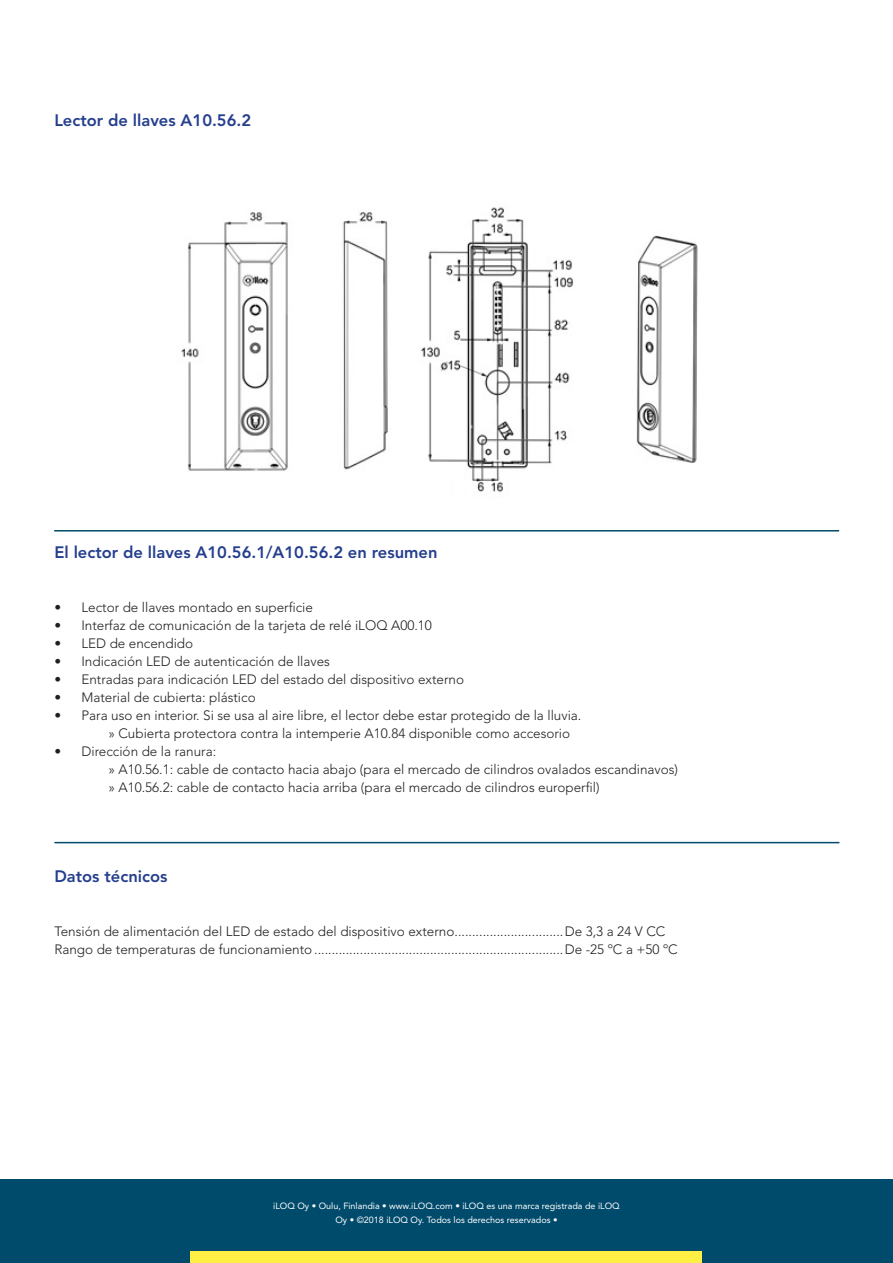
<style>
.page{position:relative;width:893px;height:1263px;background:#fff}
.page>*{position:absolute;margin:0;border:0;box-sizing:border-box;transform-origin:0 0}
.Otsikko{font:800 16.5px "Avenir LT Std";color:#253f8e}
.Taulukko{font:300 13.5px "Avenir LT Std";color:#231f20}
.Bullet_listaus{font:300 13.5px "Avenir LT Std";color:#231f20}
.t1{font:9px/13.5px "Avenir LT Std";color:#fff;text-align:center}
</style>
<div class="page">
<div style="left:0;top:1179px;width:893px;height:84px;background:#004b6c"></div>
<div style="left:191px;top:1252px;width:511px;height:11px;background:#ffef44"></div>
<img style="left:181px;top:207px;width:517px;height:286px">
<hr style="left:54px;top:530px;width:785px;height:1px;background:#004b6c">
<hr style="left:54px;top:842px;width:785px;height:1px;background:#004b6c">
<p class="Otsikko" style="left:54px;top:111px;width:198px">Lector de llaves A10.56.2</p>
<p class="Otsikko" style="left:54px;top:543px;width:385px">El lector de llaves A10.56.1/A10.56.2 en resumen</p>
<p class="Taulukko" style="left:54px;top:599px;width:260px">• Lector de llaves montado en superficie</p>
<p class="Taulukko" style="left:54px;top:617px;width:379px">• Interfaz de comunicación de la tarjeta de relé iLOQ A00.10</p>
<p class="Taulukko" style="left:54px;top:635px;width:140px">• LED de encendido</p>
<p class="Taulukko" style="left:54px;top:653px;width:277px">• Indicación LED de autenticación de llaves</p>
<p class="Taulukko" style="left:54px;top:671px;width:411px">• Entradas para indicación LED del estado del dispositivo externo</p>
<p class="Taulukko" style="left:54px;top:689px;width:203px">• Material de cubierta: plástico</p>
<p class="Taulukko" style="left:54px;top:707px;width:529px">• Para uso en interior. Si se usa al aire libre, el lector debe estar protegido de la lluvia.</p>
<p class="Bullet_listaus" style="left:108px;top:725px;width:463px">» Cubierta protectora contra la intemperie A10.84 disponible como accesorio</p>
<p class="Taulukko" style="left:54px;top:743px;width:163px">• Dirección de la ranura:</p>
<p class="Bullet_listaus" style="left:108px;top:761px;width:571px">» A10.56.1: cable de contacto hacia abajo (para el mercado de cilindros ovalados escandinavos)</p>
<p class="Bullet_listaus" style="left:108px;top:779px;width:493px">» A10.56.2: cable de contacto hacia arriba (para el mercado de cilindros europerfil)</p>
<p class="Otsikko" style="left:54px;top:867px;width:115px">Datos técnicos</p>
<p class="Taulukko" style="left:54px;top:923px;width:612px">Tensión de alimentación del LED de estado del dispositivo externo...............................De 3,3 a 24 V CC</p>
<p class="Taulukko" style="left:54px;top:941px;width:625px">Rango de temperaturas de funcionamiento.......................................................................De -25 ºC a +50 ºC</p>
<p class="t1" style="left:273px;top:1199px;width:348px">iLOQ Oy • Oulu, Finlandia • www.iLOQ.com • iLOQ es una marca registrada de iLOQ<br>Oy • ©2018 iLOQ Oy. Todos los derechos reservados •</p>
</div>
